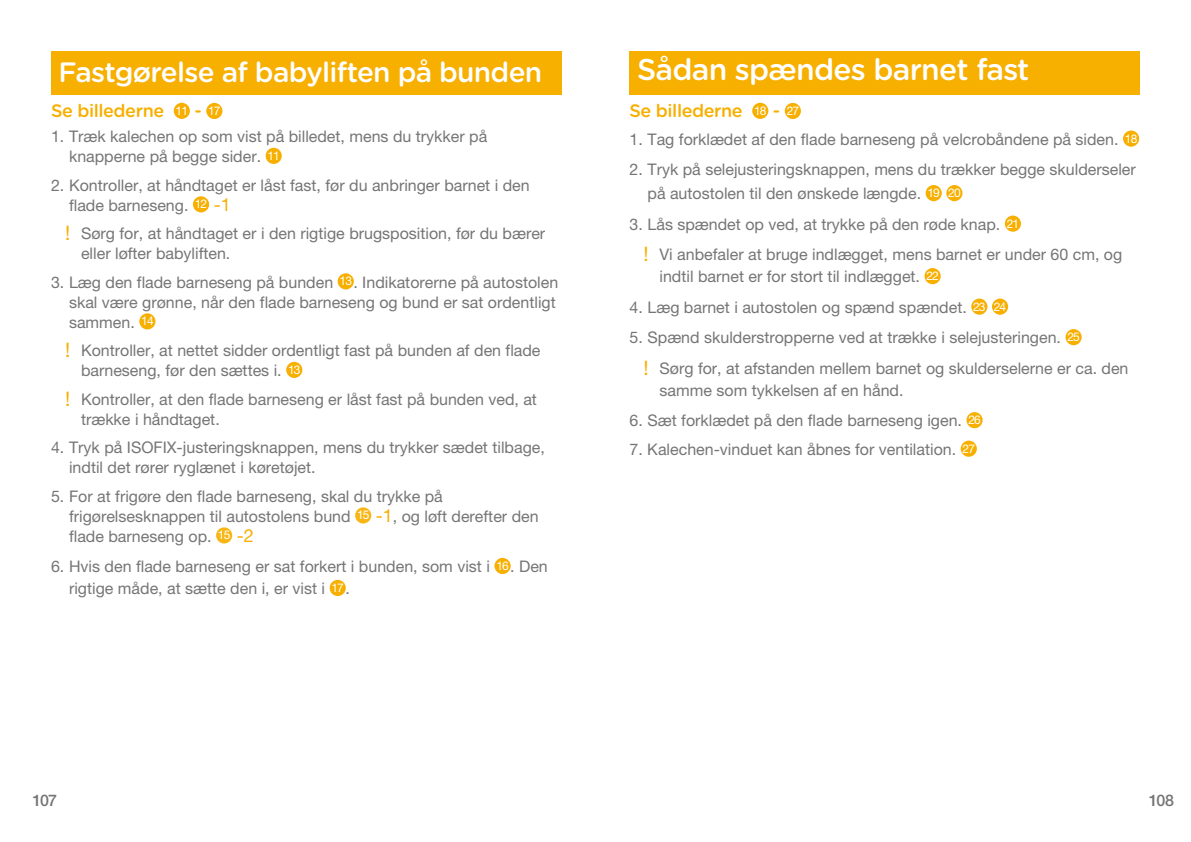
<style>
.page{position:relative;width:1191px;height:842px;background:#fff}
.page>*{position:absolute;margin:0;border:0;box-sizing:border-box;transform-origin:0 0}
.t1{font:500 30px "Gotham Rounded";letter-spacing:-.025em;color:#fff}
.t2{font:500 28px "Gotham Rounded";letter-spacing:-.025em;color:#fff}
.t3{font:500 18px "Gotham Rounded";letter-spacing:-.025em;color:#f7af00}
.t4{font:16px/20px "Helvetica Neue LT Std";color:#767575}
.t5{font:500 16px "Helvetica Neue LT Std";letter-spacing:-.06em;color:#767575}
.s1{font-family:"Helvetica Neue LT Std";font-weight:400;font-size:12px;color:#fff}
.s2{font-size:12px;color:#fff}
.s3{font-size:18px;color:#f7af00}
.s4{font-size:20px;color:#f7af00}
</style>
<div class="page">
<div style="left:266px;top:148px;width:16px;height:16px;background:#f7af00;border-radius:50%"></div>
<div style="left:193px;top:196px;width:16px;height:16px;background:#f7af00;border-radius:50%"></div>
<div style="left:338px;top:273px;width:16px;height:16px;background:#f7af00;border-radius:50%"></div>
<div style="left:139px;top:313px;width:16px;height:16px;background:#f7af00;border-radius:50%"></div>
<div style="left:286px;top:362px;width:16px;height:16px;background:#f7af00;border-radius:50%"></div>
<div style="left:355px;top:507px;width:16px;height:16px;background:#f8b616;border-radius:50%"></div>
<div style="left:216px;top:527px;width:16px;height:16px;background:#f8b616;border-radius:50%"></div>
<div style="left:494px;top:558px;width:16px;height:16px;background:#f7af00;border-radius:50%"></div>
<div style="left:330px;top:580px;width:16px;height:16px;background:#f7af00;border-radius:50%"></div>
<div style="left:51px;top:51px;width:510px;height:44px;background:#f7af00"></div>
<div style="left:174px;top:103px;width:16px;height:16px;background:#f7af00;border-radius:50%"></div>
<div style="left:206px;top:103px;width:16px;height:16px;background:#f7af00;border-radius:50%"></div>
<div style="left:1123px;top:131px;width:16px;height:16px;background:#f7af00;border-radius:50%"></div>
<div style="left:925px;top:185px;width:16px;height:16px;background:#f7af00;border-radius:50%"></div>
<div style="left:946px;top:185px;width:16px;height:16px;background:#f7af00;border-radius:50%"></div>
<div style="left:1004px;top:216px;width:17px;height:16px;background:#f7af00;border-radius:50%"></div>
<div style="left:924px;top:268px;width:16px;height:16px;background:#f7af00;border-radius:50%"></div>
<div style="left:971px;top:299px;width:16px;height:16px;background:#f7af00;border-radius:50%"></div>
<div style="left:992px;top:299px;width:16px;height:16px;background:#f7af00;border-radius:50%"></div>
<div style="left:1065px;top:329px;width:16px;height:16px;background:#f7af00;border-radius:50%"></div>
<div style="left:966px;top:412px;width:16px;height:16px;background:#f7af00;border-radius:50%"></div>
<div style="left:960px;top:441px;width:16px;height:16px;background:#f7af00;border-radius:50%"></div>
<div style="left:629px;top:51px;width:511px;height:44px;background:#f7af00"></div>
<div style="left:752px;top:103px;width:16px;height:16px;background:#f7af00;border-radius:50%"></div>
<div style="left:784px;top:103px;width:17px;height:16px;background:#f7af00;border-radius:50%"></div>
<h2 class="t2" style="left:59px;top:52px;width:485px">Fastgørelse af babyliften på bunden</h2>
<p class="t3" style="left:51px;top:98px;width:171px">Se billederne <span class="s1">11</span> - <span class="s1">17</span></p>
<p class="t4" style="left:69px;top:126px;width:420px;text-indent:-18px">1. Træk kalechen op som vist på billedet, mens du trykker på knapperne på begge sider. <span class="s2">11</span></p>
<p class="t4" style="left:69px;top:175px;width:462px;text-indent:-18px">2. Kontroller, at håndtaget er låst fast, før du anbringer barnet i den flade barneseng. <span class="s2">12</span> <span class="s3">-1</span></p>
<p class="t4" style="left:81px;top:223px;width:466px;text-indent:-16px"><span class="s4">!</span> Sørg for, at håndtaget er i den rigtige brugsposition, før du bærer eller løfter babyliften.</p>
<p class="t4" style="left:69px;top:272px;width:491px;text-indent:-18px">3. Læg den flade barneseng på bunden <span class="s2">13</span>. Indikatorerne på autostolen skal være grønne, når den flade barneseng og bund er sat ordentligt sammen. <span class="s2">14</span></p>
<p class="t4" style="left:81px;top:340px;width:461px;text-indent:-16px"><span class="s4">!</span> Kontroller, at nettet sidder ordentligt fast på bunden af den flade barneseng, før den sættes i. <span class="s2">13</span></p>
<p class="t4" style="left:81px;top:389px;width:457px;text-indent:-16px"><span class="s4">!</span> Kontroller, at den flade barneseng er låst fast på bunden ved, at trække i håndtaget.</p>
<p class="t4" style="left:69px;top:437px;width:477px;text-indent:-18px">4. Tryk på ISOFIX-justeringsknappen, mens du trykker sædet tilbage, indtil det rører ryglænet i køretøjet.</p>
<p class="t4" style="left:69px;top:486px;width:471px;text-indent:-18px">5. For at frigøre den flade barneseng, skal du trykke på frigørelsesknappen til autostolens bund <span class="s2">15</span> <span class="s3">-1</span>, og løft derefter den flade barneseng op. <span class="s2">15</span> <span class="s3">-2</span></p>
<p class="t4" style="left:69px;top:555px;width:480px;line-height:22px;text-indent:-18px">6. Hvis den flade barneseng er sat forkert i bunden, som vist i <span class="s2">16</span>. Den rigtige måde, at sætte den i, er vist i <span class="s2">17</span>.</p>
<h1 class="t1" style="left:637px;top:48px;width:394px">Sådan spændes barnet fast</h1>
<p class="t3" style="left:629px;top:98px;width:171px">Se billederne <span class="s1">18</span> - <span class="s1">27</span></p>
<p class="t4" style="left:629px;top:129px;width:509px">1. Tag forklædet af den flade barneseng på velcrobåndene på siden. <span class="s2">18</span></p>
<p class="t4" style="left:647px;top:157px;width:490px;line-height:24px;text-indent:-18px">2. Tryk på selejusteringsknappen, mens du trækker begge skulderseler på autostolen til den ønskede længde. <span class="s2">19 20</span></p>
<p class="t4" style="left:643px;top:209px;width:480px;line-height:30.6px;text-indent:-14px">3. Lås spændet op ved, at trykke på den røde knap. <span class="s2">21<br></span><span class="s4">!</span> Vi anbefaler at bruge indlægget, mens barnet er under 60 cm, og</p>
<p class="t4" style="left:659px;top:266px;width:281px">indtil barnet er for stort til indlægget. <span class="s2">22</span></p>
<p class="t4" style="left:629px;top:297px;width:378px">4. Læg barnet i autostolen og spænd spændet. <span class="s2">23 24</span></p>
<p class="t4" style="left:643px;top:322px;width:486px;line-height:30.6px;text-indent:-14px">5. Spænd skulderstropperne ved at trække i selejusteringen. <span class="s2">25<br></span><span class="s4">!</span> Sørg for, at afstanden mellem barnet og skulderselerne er ca. den</p>
<p class="t4" style="left:659px;top:380px;width:245px">samme som tykkelsen af en hånd.</p>
<p class="t4" style="left:629px;top:410px;width:353px">6. Sæt forklædet på den flade barneseng igen. <span class="s2">26</span></p>
<p class="t4" style="left:629px;top:439px;width:347px">7. Kalechen-vinduet kan åbnes for ventilation. <span class="s2">27</span></p>
<p class="t5" style="left:32px;top:791px;width:26px">107</p>
<p class="t5" style="left:1148px;top:791px;width:27px">108</p>
</div>
